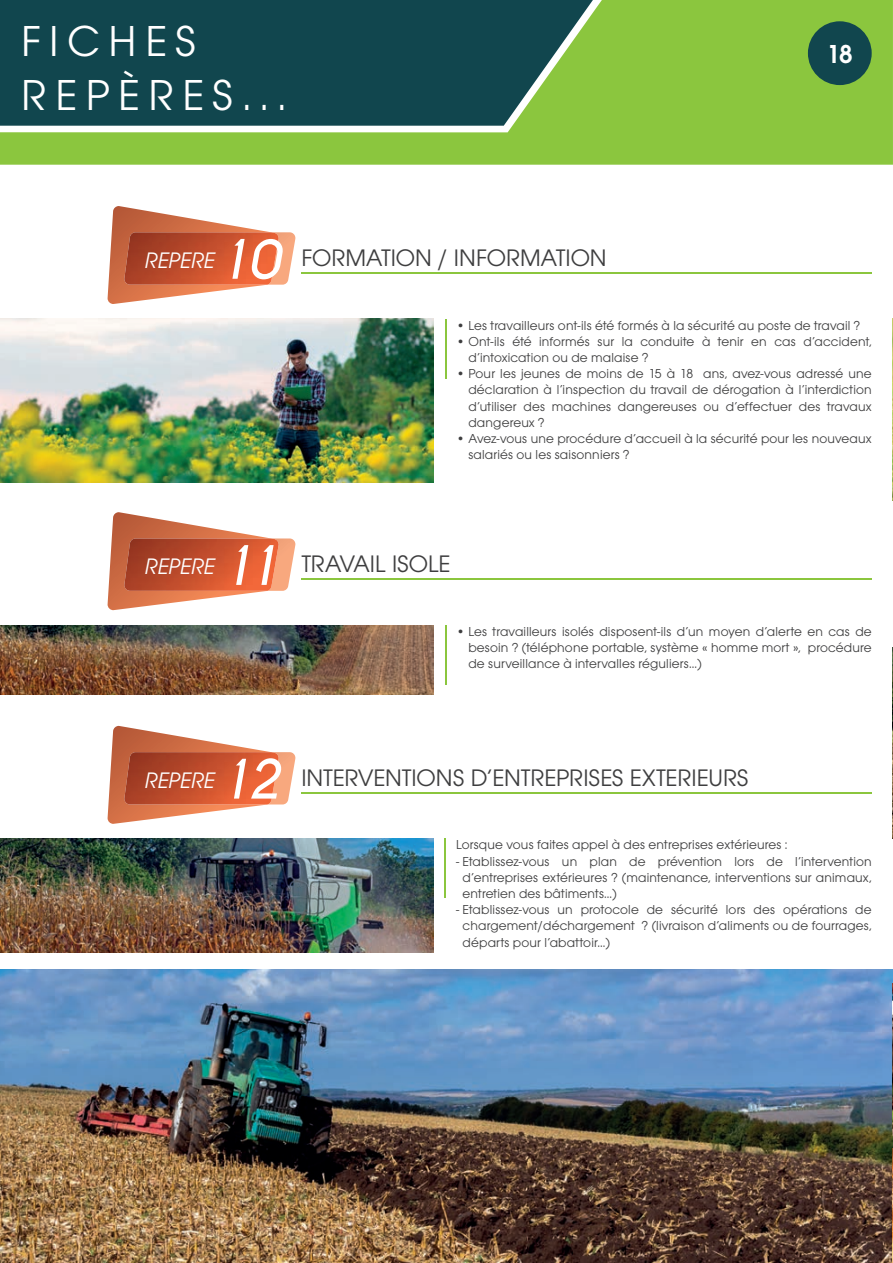
<style>
.page{position:relative;width:893px;height:1263px;background:#fff}
.page>*{position:absolute;margin:0;border:0;box-sizing:border-box;transform-origin:0 0}
.t1{font:45px/54px "Avant Garde Gothic Itc T";letter-spacing:.185em;color:#fff}
.t2{font:600 27px "Avant Garde Gothic Itc T";color:#fff}
.t3{font:24.9px "Avant Garde Gothic Itc T";letter-spacing:-.005em;color:#3e3e3f}
.t4{font:13.5px/16.2px "Avant Garde Gothic Itc T";letter-spacing:.01em;color:#3e3e3f;text-align:justify}
.s1{font-style:italic;font-size:23.25px;color:#fff}
.s2{font-family:"Caviar Dreams";font-weight:700;font-style:italic;font-size:51px;color:#fff}
</style>
<div class="page">
<div style="left:0;top:0;width:893px;height:165px;background:#8bc63e"></div>
<svg style="left:0;top:0;width:605px;height:126px;background:#1e534f"></svg>
<hr style="left:892px;top:132px;width:1px;height:33px;background:#8bc63e">
<hr style="left:892px;top:0;width:1px;height:126px;background:#11464e">
<div style="left:808px;top:21px;width:64px;height:64px;background:#11464e;border-radius:50%"></div>
<hr style="left:446px;top:319px;width:1px;height:59px;background:#8bc63e">
<svg style="left:108px;top:206px;width:187px;height:98px"></svg>
<img style="left:124px;top:232px;width:155px;height:53px">
<hr style="left:301px;top:272px;width:570px;height:2px;background:#8bc63e">
<img style="left:0;top:319px;width:434px;height:164px">
<img style="left:892px;top:319px;width:1px;height:182px">
<hr style="left:446px;top:625px;width:1px;height:59px;background:#8bc63e">
<svg style="left:108px;top:512px;width:187px;height:98px"></svg>
<img style="left:124px;top:538px;width:155px;height:53px">
<hr style="left:301px;top:578px;width:570px;height:2px;background:#8bc63e">
<img style="left:0;top:625px;width:434px;height:69px">
<img style="left:892px;top:647px;width:1px;height:191px">
<img style="left:0;top:969px;width:893px;height:294px">
<img style="left:892px;top:1148px;width:1px;height:114px">
<hr style="left:444px;top:839px;width:2px;height:59px;background:#8bc63e">
<svg style="left:108px;top:726px;width:187px;height:98px"></svg>
<img style="left:124px;top:752px;width:155px;height:52px">
<hr style="left:301px;top:792px;width:570px;height:2px;background:#8bc63e">
<img style="left:0;top:839px;width:434px;height:113px">
<img style="left:892px;top:984px;width:1px;height:152px">
<h1 class="t1" style="left:21px;top:14px;width:267px">FICHES<br>REPÈRES...</h1>
<h3 class="t3" style="left:145px;top:243px;width:463px"><span class="s1">REPERE</span><span class="s2">10</span> FORMATION / INFORMATION</h3>
<h2 class="t2" style="left:827px;top:39px;width:27px">18</h2>
<p class="t4" style="left:456px;top:317px;width:406px">• Les travailleurs ont-ils été formés à la sécurité au poste de travail ?</p>
<p class="t4" style="left:468px;top:333px;width:405px;text-indent:-12px">• Ont-ils été informés sur la conduite à tenir en cas d’accident, d’intoxication ou de malaise ?</p>
<p class="t4" style="left:468px;top:365px;width:405px;text-indent:-12px">• Pour les jeunes de moins de 15 à 18 ans, avez-vous adressé une déclaration à l’inspection du travail de dérogation à l’interdiction d’utiliser des machines dangereuses ou d’effectuer des travaux dangereux ?</p>
<p class="t4" style="left:468px;top:430px;width:405px;text-indent:-12px">• Avez-vous une procédure d’accueil à la sécurité pour les nouveaux salariés ou les saisonniers ?</p>
<h3 class="t3" style="left:145px;top:549px;width:307px"><span class="s1">REPERE</span> <span class="s2">11</span> TRAVAIL ISOLE</h3>
<p class="t4" style="left:468px;top:623px;width:405px;text-indent:-12px">• Les travailleurs isolés disposent-ils d’un moyen d’alerte en cas de besoin ? (téléphone portable, système « homme mort », procédure de surveillance à intervalles réguliers…)</p>
<h3 class="t3" style="left:145px;top:763px;width:605px"><span class="s1">REPERE</span><span class="s2">12</span> INTERVENTIONS D’ENTREPRISES EXTERIEURS</h3>
<p class="t4" style="left:456px;top:836px;width:333px">Lorsque vous faites appel à des entreprises extérieures :</p>
<p class="t4" style="left:463px;top:853px;width:411px;text-indent:-7px">- Etablissez-vous un plan de prévention lors de l’intervention d’entreprises extérieures ? (maintenance, interventions sur animaux, entretien des bâtiments…)</p>
<p class="t4" style="left:463px;top:901px;width:411px;text-indent:-7px">- Etablissez-vous un protocole de sécurité lors des opérations de chargement/déchargement ? (livraison d’aliments ou de fourrages, départs pour l’abattoir…)</p>
</div>
